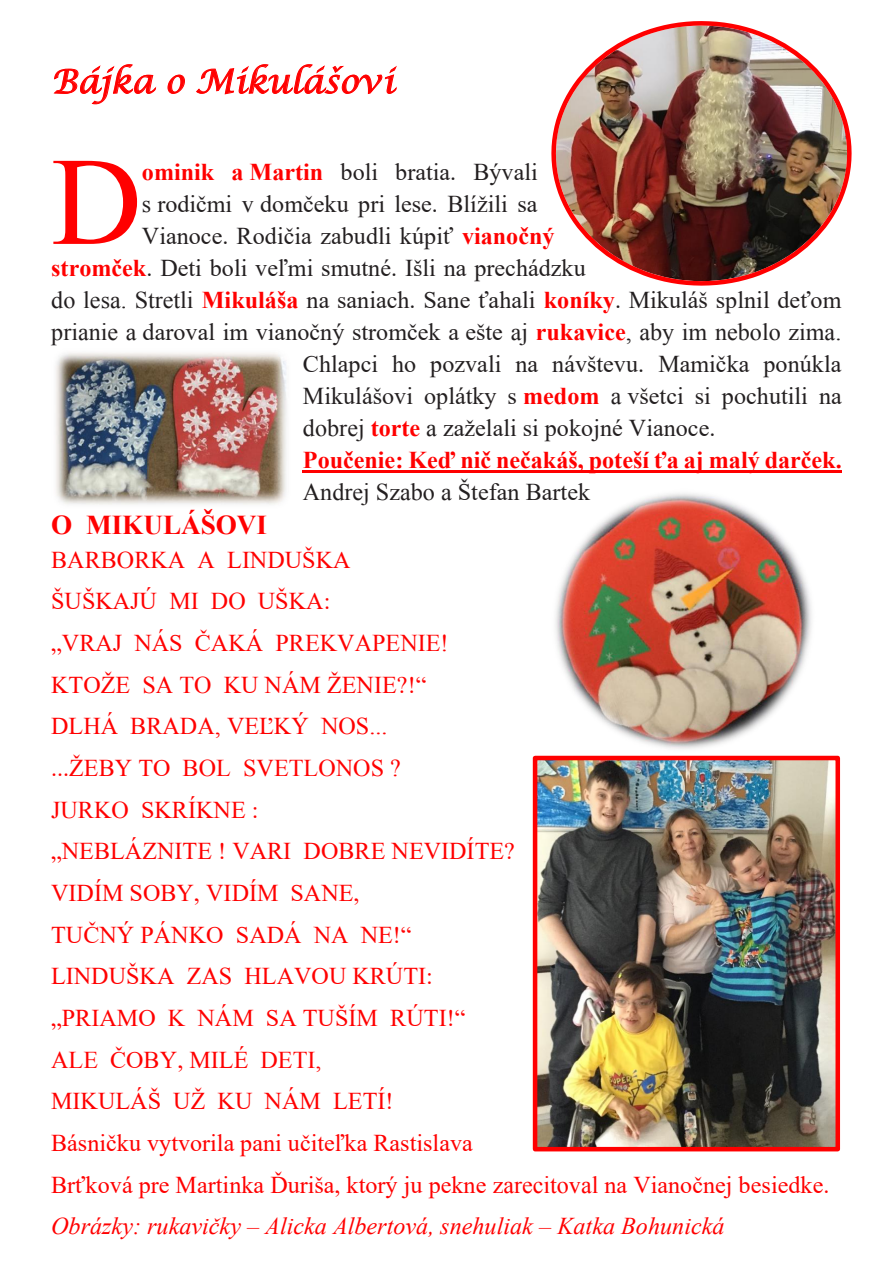
<style>
.page{position:relative;width:893px;height:1263px;background:#fff}
.page>*{position:absolute;margin:0;border:0;box-sizing:border-box;transform-origin:0 0}
.t1{font:125.4px "Times New Roman";color:#f00}
.t2{font:italic 33.15px "Lucida Calligraphy";color:#f00}
.t3{font:700 27.15px "Times New Roman";color:#f00}
.t4{font:24.15px "Times New Roman";color:#231f20}
.t5{font:24.15px/41.7px "Times New Roman";color:#f00}
.t6{font:italic 24.15px "Times New Roman";color:#f00}
.t7{font:700 24.15px "Times New Roman";color:#f00}
.s1{font-weight:700;color:#f00}
</style>
<div class="page">
<svg style="left:53px;top:64px;width:104px;height:41px"></svg>
<svg style="left:167px;top:74px;width:18px;height:20px"></svg>
<svg style="left:196px;top:64px;width:201px;height:31px"></svg>
<hr style="left:303px;top:470px;width:539px;height:2px;background:#f00">
<img style="left:56px;top:353px;width:231px;height:152px">
<img style="left:539px;top:762px;width:295px;height:383px">
<div style="left:533px;top:756px;width:307px;height:395px;border:5px solid #f00"></div>
<img style="left:551px;top:21px;width:301px;height:265px">
<img style="left:555px;top:493px;width:257px;height:256px">
<h2 class="t2" style="left:51px;top:61px;width:344px">Bájka o Mikulášovi</h2>
<h1 class="t1" style="left:51px;top:118px;width:92px">D</h1>
<p class="t4" style="left:142px;top:155px;width:397px"><span class="s1">ominik a Martin</span> boli bratia. Bývali</p>
<p class="t4" style="left:142px;top:187px;width:397px">s rodičmi v domčeku pri lese. Blížili sa</p>
<p class="t4" style="left:142px;top:219px;width:414px">Vianoce. Rodičia zabudli kúpiť <span class="s1">vianočný</span></p>
<p class="t4" style="left:51px;top:251px;width:536px"><span class="s1">stromček</span>. Deti boli veľmi smutné. Išli na prechádzku</p>
<p class="t4" style="left:51px;top:283px;width:792px">do lesa. Stretli <span class="s1">Mikuláša</span> na saniach. Sane ťahali <span class="s1">koníky</span>. Mikuláš splnil deťom</p>
<p class="t4" style="left:51px;top:315px;width:792px">prianie a daroval im vianočný stromček a ešte aj <span class="s1">rukavice</span>, aby im nebolo zima.</p>
<p class="t4" style="left:303px;top:347px;width:540px">Chlapci ho pozvali na návštevu. Mamička ponúkla</p>
<p class="t4" style="left:303px;top:378px;width:540px">Mikulášovi oplátky s <span class="s1">medom</span> a všetci si pochutili na</p>
<p class="t4" style="left:303px;top:411px;width:414px">dobrej <span class="s1">torte</span> a zaželali si pokojné Vianoce.</p>
<p class="t7" style="left:303px;top:442px;width:540px">Poučenie: Keď nič nečakáš, poteší ťa aj malý darček.</p>
<p class="t4" style="left:303px;top:475px;width:289px">Andrej Szabo a Štefan Bartek</p>
<p class="t3" style="left:51px;top:506px;width:217px">O MIKULÁŠOVI</p>
<p class="t5" style="left:51px;top:538px;width:780px">BARBORKA A LINDUŠKA<br>ŠUŠKAJÚ MI DO UŠKA:<br>„VRAJ NÁS ČAKÁ PREKVAPENIE!<br>KTOŽE SA TO KU NÁM ŽENIE?!“<br>DLHÁ BRADA, VEĽKÝ NOS...<br>...ŽEBY TO BOL SVETLONOS ?<br>JURKO SKRÍKNE :<br>„NEBLÁZNITE ! VARI DOBRE NEVIDÍTE?<br>VIDÍM SOBY, VIDÍM SANE,<br>TUČNÝ PÁNKO SADÁ NA NE!“<br>LINDUŠKA ZAS HLAVOU KRÚTI:<br>„PRIAMO K NÁM SA TUŠÍM RÚTI!“<br>ALE ČOBY, MILÉ DETI,<br>MIKULÁŠ UŽ KU NÁM LETÍ!<br>Básničku vytvorila pani učiteľka Rastislava<br>Brťková pre Martinka Ďuriša, ktorý ju pekne zarecitoval na Vianočnej besiedke.</p>
<p class="t6" style="left:51px;top:1210px;width:675px">Obrázky: rukavičky – Alicka Albertová, snehuliak – Katka Bohunická</p>
</div>
